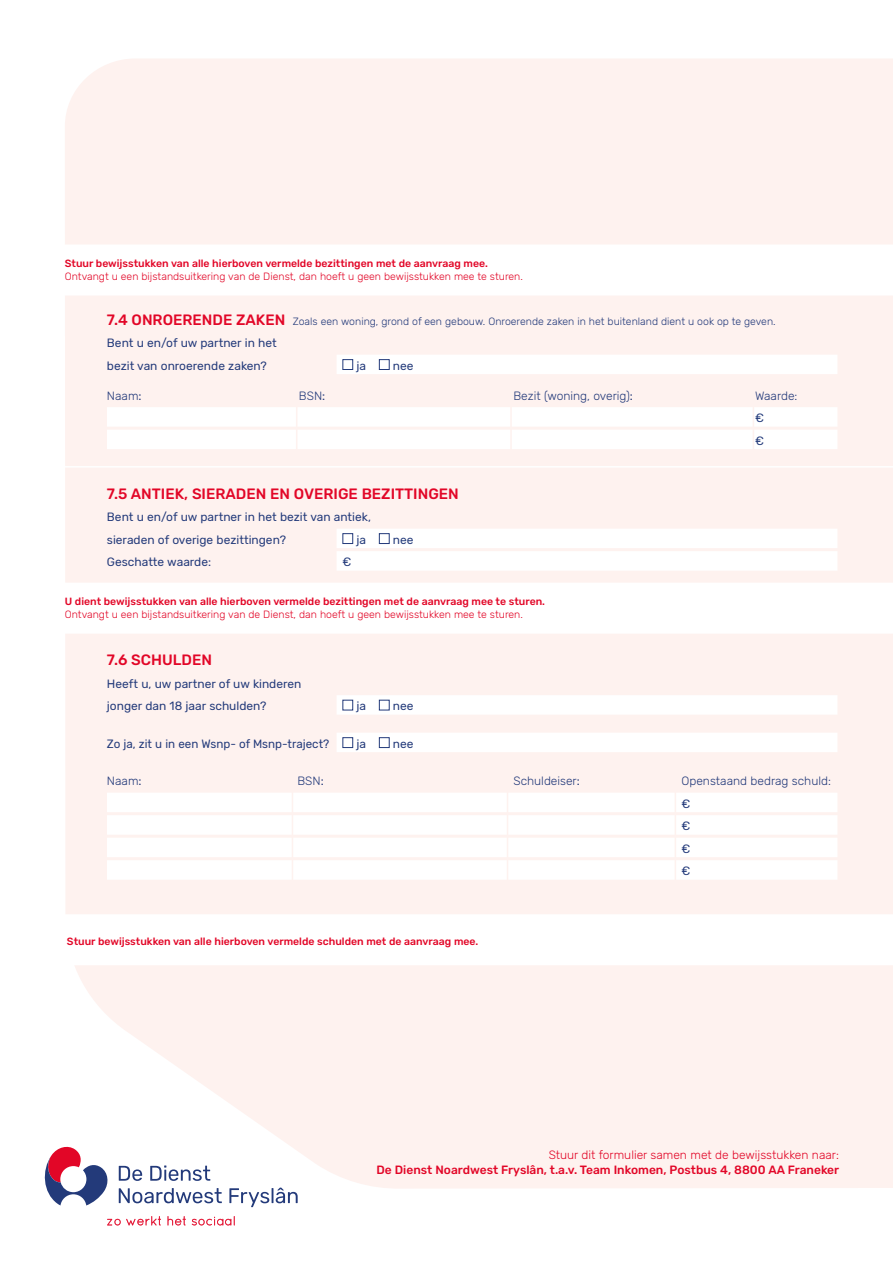
<style>
.page{position:relative;width:893px;height:1263px;background:#fff}
.page>*{position:absolute;margin:0;border:0;box-sizing:border-box;transform-origin:0 0}
.t1{font:500 15px "Rubik";color:#e20627}
.t2{font:12px/22.5px "Rubik";color:#233a7a}
.t3{font:300 12px "Rubik";color:#233a7a}
.t4{font:500 12px "Rubik";color:#e20627}
.t5{font:300 12px "Rubik";color:#e20627}
.t6{font:500 10.5px "Rubik";color:#e20627}
.t7{font:300 10.5px "Rubik";color:#e20627}
.t8{font:300 10.5px "Rubik";color:#233a7a}
.s1{font-weight:500;font-size:15px;color:#e20627}
.s2{font-weight:400}
</style>
<div class="page">
<div style="left:65px;top:59px;width:828px;height:1130px;background:#fef2ef"></div>
<div style="left:337px;top:355px;width:500px;height:19px;background:#fff"></div>
<div style="left:107px;top:407px;width:730px;height:20px;background:#fff"></div>
<div style="left:107px;top:430px;width:730px;height:19px;background:#fff"></div>
<div style="left:337px;top:529px;width:500px;height:19px;background:#fff"></div>
<div style="left:337px;top:551px;width:500px;height:20px;background:#fff"></div>
<div style="left:337px;top:695px;width:500px;height:20px;background:#fff"></div>
<div style="left:337px;top:733px;width:500px;height:19px;background:#fff"></div>
<div style="left:107px;top:793px;width:730px;height:19px;background:#fff"></div>
<div style="left:107px;top:815px;width:730px;height:20px;background:#fff"></div>
<div style="left:107px;top:838px;width:730px;height:19px;background:#fff"></div>
<div style="left:107px;top:860px;width:730px;height:20px;background:#fff"></div>
<div style="left:342px;top:359px;width:11px;height:11px;border:1px solid #233a7a"></div>
<div style="left:379px;top:359px;width:11px;height:11px;border:1px solid #233a7a"></div>
<div style="left:342px;top:533px;width:11px;height:11px;border:1px solid #233a7a"></div>
<div style="left:379px;top:533px;width:11px;height:11px;border:1px solid #233a7a"></div>
<div style="left:342px;top:700px;width:11px;height:10px;border:1px solid #233a7a"></div>
<div style="left:379px;top:700px;width:11px;height:10px;border:1px solid #233a7a"></div>
<div style="left:342px;top:737px;width:11px;height:11px;border:1px solid #233a7a"></div>
<div style="left:379px;top:737px;width:11px;height:11px;border:1px solid #233a7a"></div>
<hr style="left:36px;top:466px;width:857px;height:2px;background:#fff">
<hr style="left:675px;top:788px;width:1px;height:98px;background:#fef2ef">
<hr style="left:507px;top:788px;width:1px;height:98px;background:#fef2ef">
<hr style="left:292px;top:788px;width:1px;height:98px;background:#fef2ef">
<div style="left:64px;top:583px;width:829px;height:51px;background:#fff"></div>
<div style="left:58px;top:914px;width:835px;height:51px;background:#fff"></div>
<svg style="left:119px;top:1166px;width:23px;height:15px"></svg>
<svg style="left:150px;top:1165px;width:60px;height:16px"></svg>
<svg style="left:119px;top:1188px;width:103px;height:15px"></svg>
<svg style="left:229px;top:1187px;width:69px;height:20px"></svg>
<svg style="left:107px;top:1216px;width:54px;height:9px"></svg>
<svg style="left:167px;top:1216px;width:19px;height:9px"></svg>
<svg style="left:192px;top:1216px;width:43px;height:9px"></svg>
<svg style="left:44px;top:1144px;width:66px;height:61px"></svg>
<div style="left:64px;top:244px;width:829px;height:51px;background:#fff"></div>
<hr style="left:753px;top:389px;width:1px;height:67px;background:#fef2ef">
<hr style="left:510px;top:389px;width:2px;height:67px;background:#fef2ef">
<hr style="left:296px;top:389px;width:1px;height:67px;background:#fef2ef">
<p class="t6" style="left:65px;top:257px;width:425px">Stuur bewijsstukken van alle hierboven vermelde bezittingen met de aanvraag mee.</p>
<p class="t7" style="left:65px;top:271px;width:460px">Ontvangt u een bijstandsuitkering van de Dienst, dan hoeft u geen bewijsstukken mee te sturen.</p>
<p class="t8" style="left:107px;top:315px;width:670px"><span class="s1">7.4 ONROERENDE ZAKEN</span> Zoals een woning, grond of een gebouw. Onroerende zaken in het buitenland dient u ook op te geven.</p>
<p class="t2" style="left:107px;top:332px;width:171px">Bent u en/of uw partner in het bezit van onroerende zaken?</p>
<p class="t2" style="left:356px;top:355px;width:11px">ja</p>
<p class="t2" style="left:393px;top:355px;width:22px">nee</p>
<p class="t3" style="left:107px;top:389px;width:36px">Naam<span class="s2">:</span></p>
<p class="t3" style="left:299px;top:389px;width:28px">BSN<span class="s2">:</span></p>
<p class="t3" style="left:513px;top:389px;width:121px">Bezit (woning, overig)<span class="s2">:</span></p>
<p class="t3" style="left:755px;top:389px;width:44px">Waarde:</p>
<p class="t2" style="left:755px;top:407px;width:10px">€ €</p>
<p class="t1" style="left:107px;top:485px;width:353px">7.5 ANTIEK, SIERADEN EN OVERIGE BEZITTINGEN</p>
<p class="t2" style="left:107px;top:506px;width:266px">Bent u en/of uw partner in het bezit van antiek, sieraden of overige bezittingen?</p>
<p class="t2" style="left:356px;top:529px;width:11px">ja</p>
<p class="t2" style="left:393px;top:529px;width:22px">nee</p>
<p class="t2" style="left:107px;top:551px;width:106px">Geschatte waarde:</p>
<p class="t2" style="left:342px;top:551px;width:10px">€</p>
<p class="t6" style="left:65px;top:595px;width:482px">U dient bewijsstukken van alle hierboven vermelde bezittingen met de aanvraag mee te sturen.</p>
<p class="t7" style="left:65px;top:609px;width:460px">Ontvangt u een bijstandsuitkering van de Dienst, dan hoeft u geen bewijsstukken mee te sturen.</p>
<p class="t1" style="left:107px;top:652px;width:107px">7.6 SCHULDEN</p>
<p class="t2" style="left:107px;top:673px;width:196px">Heeft u, uw partner of uw kinderen jonger dan 18 jaar schulden?</p>
<p class="t2" style="left:356px;top:695px;width:11px">ja</p>
<p class="t2" style="left:393px;top:695px;width:22px">nee</p>
<p class="t2" style="left:107px;top:733px;width:224px">Zo ja, zit u in een Wsnp- of Msnp-traject?</p>
<p class="t2" style="left:356px;top:733px;width:11px">ja</p>
<p class="t2" style="left:393px;top:733px;width:22px">nee</p>
<p class="t3" style="left:107px;top:774px;width:36px">Naam<span class="s2">:</span></p>
<p class="t3" style="left:297px;top:774px;width:28px">BSN<span class="s2">:</span></p>
<p class="t3" style="left:513px;top:774px;width:68px">Schuldeiser<span class="s2">:</span></p>
<p class="t3" style="left:681px;top:774px;width:151px">Openstaand bedrag schuld:</p>
<p class="t2" style="left:681px;top:793px;width:10px;text-align:justify">€ € € €</p>
<p class="t6" style="left:67px;top:935px;width:413px">Stuur bewijsstukken van alle hierboven vermelde schulden met de aanvraag mee.</p>
<p class="t5" style="left:549px;top:1148px;width:292px">Stuur dit formulier samen met de bewijsstukken naar:</p>
<p class="t4" style="left:376px;top:1163px;width:464px">De Dienst Noardwest Fryslân, t.a.v. Team Inkomen, Postbus 4, 8800 AA Franeker</p>
</div>
